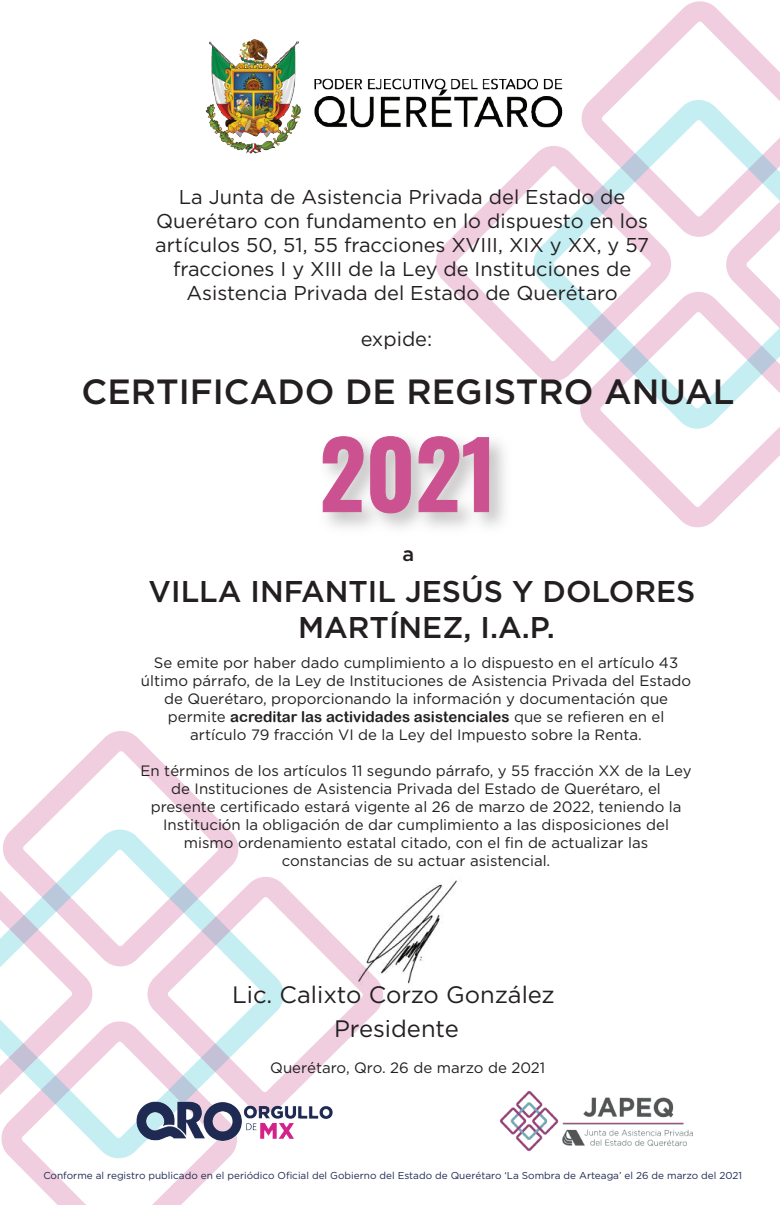
<style>
.page{position:relative;width:780px;height:1205px;background:#fff}
.page>*{position:absolute;margin:0;border:0;box-sizing:border-box;transform-origin:0 0}
.t1{font:500 35px "Gotham";color:#231f20}
.t2{font:500 30px/36px "Gotham";color:#231f20;text-align:center}
.t3{font:23.75px/34.1px "Gotham";color:#231f20;text-align:center}
.t4{font:20px/24px "Gotham";color:#231f20;text-align:center}
.t5{font:500 20px "Gotham";color:#231f20}
.t6{font:15px/18px "Gotham";color:#231f20;text-align:center}
.t7{font:15px "Arial Rounded MT Bold";color:#231f20}
.t8{font:10px "Gotham";color:#1e2a52}
.s1{font-family:"Gotham"}
</style>
<div class="page">
<svg style="left:13px;top:731px;width:215px;height:98px"></svg>
<svg style="left:11px;top:1158px;width:217px;height:47px"></svg>
<svg style="left:1px;top:829px;width:238px;height:329px"></svg>
<svg style="left:147px;top:877px;width:236px;height:217px"></svg>
<svg style="left:0;top:875px;width:92px;height:236px"></svg>
<svg style="left:612px;top:1px;width:168px;height:99px"></svg>
<svg style="left:590px;top:429px;width:190px;height:98px"></svg>
<svg style="left:550px;top:100px;width:230px;height:329px"></svg>
<svg style="left:726px;top:147px;width:54px;height:236px"></svg>
<svg style="left:435px;top:146px;width:236px;height:235px"></svg>
<img style="left:500px;top:1091px;width:192px;height:59px">
<img style="left:205px;top:39px;width:407px;height:130px">
<img style="left:109px;top:1094px;width:224px;height:54px">
<img style="left:322px;top:437px;width:183px;height:91px">
<svg style="left:323px;top:436px;width:40px;height:76px;background:#d589b0"></svg>
<svg style="left:370px;top:436px;width:41px;height:77px;background:#cf74a3"></svg>
<svg style="left:418px;top:436px;width:71px;height:76px;background:#d68fb3"></svg>
<img style="left:308px;top:877px;width:149px;height:123px">
<h3 class="t4" style="left:155px;top:184px;width:495px">La Junta de Asistencia Privada del Estado de Querétaro con fundamento en lo dispuesto en los artículos 50, 51, 55 fracciones XVIII, XIX y XX, y 57 fracciones I y XIII de la Ley de Instituciones de Asistencia Privada del Estado de Querétaro</h3>
<h3 class="t4" style="left:361px;top:326px;width:73px">expide:</h3>
<h1 class="t1" style="left:82px;top:369px;width:654px">CERTIFICADO DE REGISTRO ANUAL</h1>
<h3 class="t5" style="left:402px;top:540px;width:13px">a</h3>
<h2 class="t2" style="left:149px;top:573px;width:548px">VILLA INFANTIL JESÚS Y DOLORES<br>MARTÍNEZ, I.A.P.</h2>
<p class="t6" style="left:141px;top:653px;width:551px">Se emite por haber dado cumplimiento a lo dispuesto en el artículo 43 último párrafo, de la Ley de Instituciones de Asistencia Privada del Estado de Querétaro, proporcionando la información y documentación que</p>
<p class="t7" style="left:168px;top:707px;width:498px"><span class="s1">permite</span> acreditar las actividades asistenciales <span class="s1">que se refieren en el</span></p>
<p class="t6" style="left:190px;top:725px;width:453px">artículo 79 fracción VI de la Ley del Impuesto sobre la Renta.</p>
<p class="t6" style="left:140px;top:761px;width:552px">En términos de los artículos 11 segundo párrafo, y 55 fracción XX de la Ley de Instituciones de Asistencia Privada del Estado de Querétaro, el presente certificado estará vigente al 26 de marzo de 2022, teniendo la Institución la obligación de dar cumplimiento a las disposiciones del mismo ordenamiento estatal citado, con el fin de actualizar las constancias de su actuar asistencial.</p>
<h3 class="t3" style="left:232px;top:977px;width:324px">Lic. Calixto Corzo González<br>Presidente</h3>
<p class="t6" style="left:270px;top:1058px;width:276px">Querétaro, Qro. 26 de marzo de 2021</p>
<p class="t8" style="left:43px;top:1169px;width:700px">Conforme al registro publicado en el periódico Oficial del Gobierno del Estado de Querétaro ‘La Sombra de Arteaga’ el 26 de marzo del 2021</p>
</div>
